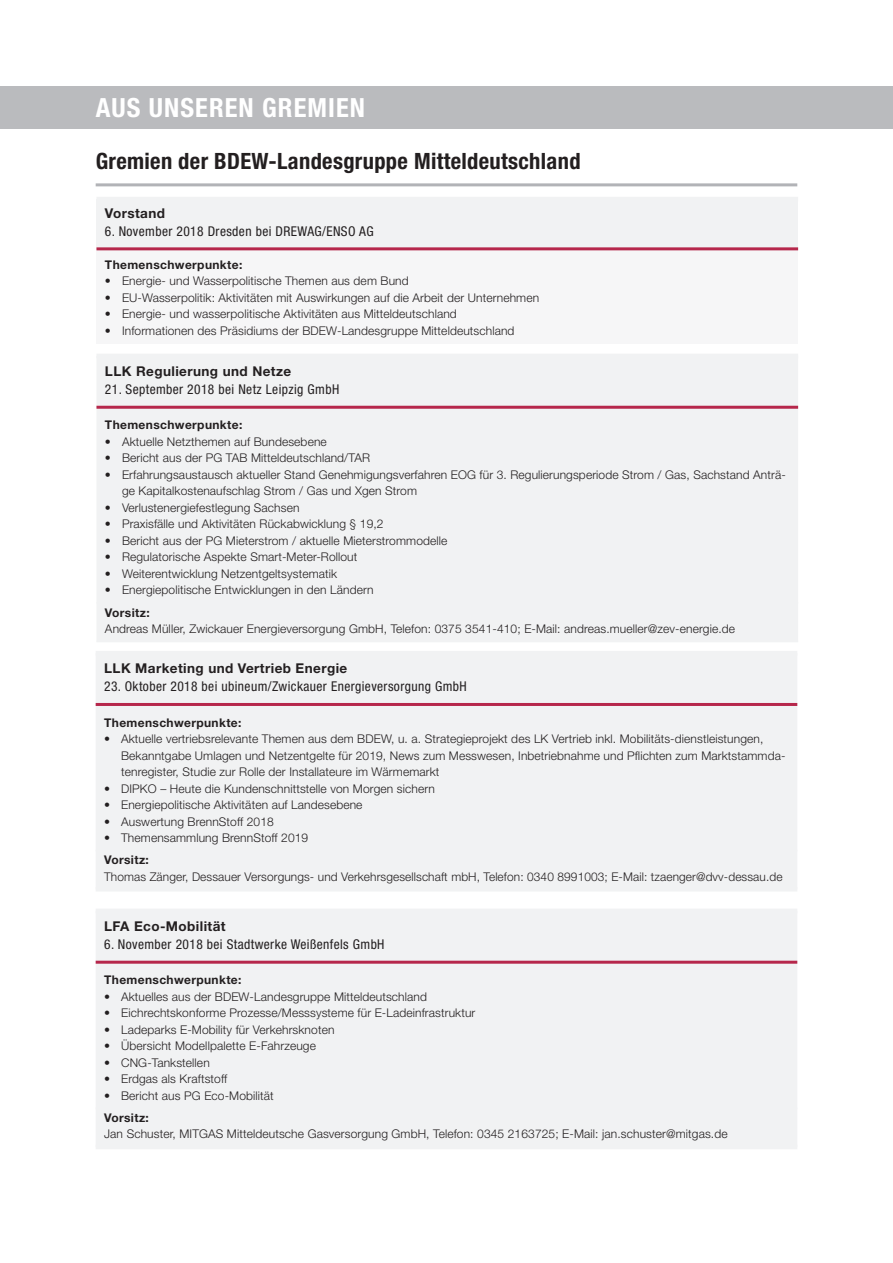
<style>
.page{position:relative;width:893px;height:1263px;background:#fff}
.page>*{position:absolute;margin:0;border:0;box-sizing:border-box;transform-origin:0 0}
.t1{font:700 condensed 26.4px "Helvetica Neue LT Std";letter-spacing:.04em;color:#fff}
.t2{font:700 condensed 22.5px "Helvetica Neue LT Std";letter-spacing:.015em;color:#231f20}
.t3{font:condensed 13.5px "Helvetica Neue";letter-spacing:.03em;color:#231f20}
.t4{font:700 13.5px "Helvetica Neue";letter-spacing:.03em;color:#231f20}
.t5{font:300 12px/16.5px "Helvetica Neue";letter-spacing:.01em;color:#231f20}
.t6{font:700 12px "Helvetica Neue";letter-spacing:.03em;color:#231f20}
</style>
<div class="page">
<hr style="left:96px;top:183px;width:701px;height:3px;background:#b2b3b7">
<div style="left:0;top:87px;width:893px;height:42px;background:#babbbe"></div>
<div style="left:96px;top:655px;width:701px;height:232px;background:#f1f2f3"></div>
<hr style="left:96px;top:703px;width:701px;height:3px;background:#b6274b">
<hr style="left:96px;top:651px;width:701px;height:4px;background:#f1f2f3">
<hr style="left:96px;top:850px;width:701px;height:1px;background:#f1f2f3">
<hr style="left:96px;top:887px;width:701px;height:4px;background:#f1f2f3">
<div style="left:96px;top:199px;width:702px;height:50px;background:#f1f2f3"></div>
<div style="left:96px;top:249px;width:702px;height:94px;background:#f6f6f7"></div>
<hr style="left:96px;top:247px;width:702px;height:3px;background:#b6274b">
<hr style="left:96px;top:197px;width:702px;height:4px;background:#f1f2f3">
<div style="left:96px;top:358px;width:702px;height:283px;background:#f1f2f3"></div>
<hr style="left:96px;top:406px;width:702px;height:3px;background:#b6274b">
<hr style="left:96px;top:354px;width:702px;height:4px;background:#f1f2f3">
<hr style="left:96px;top:602px;width:702px;height:2px;background:#f1f2f3">
<hr style="left:96px;top:641px;width:702px;height:1px;background:#f1f2f3">
<div style="left:96px;top:913px;width:701px;height:232px;background:#f1f2f3"></div>
<hr style="left:96px;top:961px;width:701px;height:3px;background:#b6274b">
<div style="left:96px;top:908px;width:701px;height:5px;background:#f1f2f3"></div>
<hr style="left:96px;top:1107px;width:701px;height:2px;background:#f1f2f3">
<hr style="left:96px;top:1145px;width:701px;height:4px;background:#f1f2f3">
<h1 class="t1" style="left:96px;top:91px;width:271px">AUS UNSEREN GREMIEN</h1>
<h2 class="t2" style="left:96px;top:147px;width:486px">Gremien der BDEW-Landesgruppe Mitteldeutschland</h2>
<p class="t4" style="left:105px;top:205px;width:62px">Vorstand</p>
<p class="t3" style="left:105px;top:224px;width:270px">6. November 2018 Dresden bei DREWAG/ENSO AG</p>
<p class="t6" style="left:105px;top:257px;width:139px">Themenschwerpunkte:</p>
<p class="t5" style="left:105px;top:273px;width:305px">• Energie- und Wasserpolitische Themen aus dem Bund</p>
<p class="t5" style="left:105px;top:289px;width:436px">• EU-Wasserpolitik: Aktivitäten mit Auswirkungen auf die Arbeit der Unternehmen</p>
<p class="t5" style="left:105px;top:306px;width:353px">• Energie- und wasserpolitische Aktivitäten aus Mitteldeutschland</p>
<p class="t5" style="left:105px;top:322px;width:411px">• Informationen des Präsidiums der BDEW-Landesgruppe Mitteldeutschland</p>
<p class="t4" style="left:105px;top:363px;width:188px">LLK Regulierung und Netze</p>
<p class="t3" style="left:105px;top:381px;width:236px">21. September 2018 bei Netz Leipzig GmbH</p>
<p class="t6" style="left:105px;top:418px;width:139px">Themenschwerpunkte:</p>
<p class="t5" style="left:105px;top:433px;width:223px">• Aktuelle Netzthemen auf Bundesebene</p>
<p class="t5" style="left:105px;top:450px;width:267px">• Bericht aus der PG TAB Mitteldeutschland/TAR</p>
<p class="t5" style="left:122px;top:466px;width:665px;text-indent:-17px">• Erfahrungsaustausch aktueller Stand Genehmigungsverfahren EOG für 3. Regulierungsperiode Strom / Gas, Sachstand Anträ&shy;ge Kapitalkostenaufschlag Strom / Gas und Xgen Strom</p>
<p class="t5" style="left:105px;top:499px;width:196px">• Verlustenergiefestlegung Sachsen</p>
<p class="t5" style="left:105px;top:516px;width:280px">• Praxisfälle und Aktivitäten Rückabwicklung § 19,2</p>
<p class="t5" style="left:105px;top:532px;width:344px">• Bericht aus der PG Mieterstrom / aktuelle Mieterstrommodelle</p>
<p class="t5" style="left:105px;top:549px;width:254px">• Regulatorische Aspekte Smart-Meter-Rollout</p>
<p class="t5" style="left:105px;top:565px;width:234px">• Weiterentwicklung Netzentgeltsystematik</p>
<p class="t5" style="left:105px;top:582px;width:270px">• Energiepolitische Entwicklungen in den Ländern</p>
<p class="t6" style="left:105px;top:605px;width:46px">Vorsitz:</p>
<p class="t5" style="left:105px;top:620px;width:632px">Andreas Müller, Zwickauer Energieversorgung GmbH, Telefon: 0375 3541-410; E-Mail: andreas.mueller@zev-energie.de</p>
<p class="t4" style="left:104px;top:660px;width:245px">LLK Marketing und Vertrieb Energie</p>
<p class="t3" style="left:104px;top:678px;width:364px">23. Oktober 2018 bei ubineum/Zwickauer Energieversorgung GmbH</p>
<p class="t6" style="left:104px;top:715px;width:139px">Themenschwerpunkte:</p>
<p class="t5" style="left:121px;top:730px;width:666px;text-indent:-17px">• Aktuelle vertriebsrelevante Themen aus dem BDEW, u. a. Strategieprojekt des LK Vertrieb inkl. Mobilitäts-dienstleistungen,<br>Bekanntgabe Umlagen und Netzentgelte für 2019, News zum Messwesen, Inbetriebnahme und Pflichten zum Marktstammda&shy;tenregister, Studie zur Rolle der Installateure im Wärmemarkt</p>
<p class="t5" style="left:104px;top:780px;width:332px">• DIPKO – Heute die Kundenschnittstelle von Morgen sichern</p>
<p class="t5" style="left:104px;top:796px;width:260px">• Energiepolitische Aktivitäten auf Landesebene</p>
<p class="t5" style="left:104px;top:813px;width:171px">• Auswertung BrennStoff 2018</p>
<p class="t5" style="left:104px;top:829px;width:206px">• Themensammlung BrennStoff 2019</p>
<p class="t6" style="left:104px;top:852px;width:46px">Vorsitz:</p>
<p class="t5" style="left:104px;top:868px;width:680px">Thomas Zänger, Dessauer Versorgungs- und Verkehrsgesellschaft mbH, Telefon: 0340 8991003; E-Mail: tzaenger@dvv-dessau.de</p>
<p class="t4" style="left:104px;top:917px;width:123px">LFA Eco-Mobilität</p>
<p class="t3" style="left:104px;top:936px;width:282px">6. November 2018 bei Stadtwerke Weißenfels GmbH</p>
<p class="t6" style="left:104px;top:973px;width:139px">Themenschwerpunkte:</p>
<p class="t5" style="left:104px;top:988px;width:324px">• Aktuelles aus der BDEW-Landesgruppe Mitteldeutschland</p>
<p class="t5" style="left:104px;top:1004px;width:373px">• Eichrechtskonforme Prozesse/Messsysteme für E-Ladeinfrastruktur</p>
<p class="t5" style="left:104px;top:1021px;width:232px">• Ladeparks E-Mobility für Verkehrsknoten</p>
<p class="t5" style="left:104px;top:1037px;width:213px">• Übersicht Modellpalette E-Fahrzeuge</p>
<p class="t5" style="left:104px;top:1054px;width:107px">• CNG-Tankstellen</p>
<p class="t5" style="left:104px;top:1070px;width:124px">• Erdgas als Kraftstoff</p>
<p class="t5" style="left:104px;top:1087px;width:171px">• Bericht aus PG Eco-Mobilität</p>
<p class="t6" style="left:104px;top:1110px;width:46px">Vorsitz:</p>
<p class="t5" style="left:104px;top:1126px;width:625px">Jan Schuster, MITGAS Mitteldeutsche Gasversorgung GmbH, Telefon: 0345 2163725; E-Mail: jan.schuster@mitgas.de</p>
</div>
